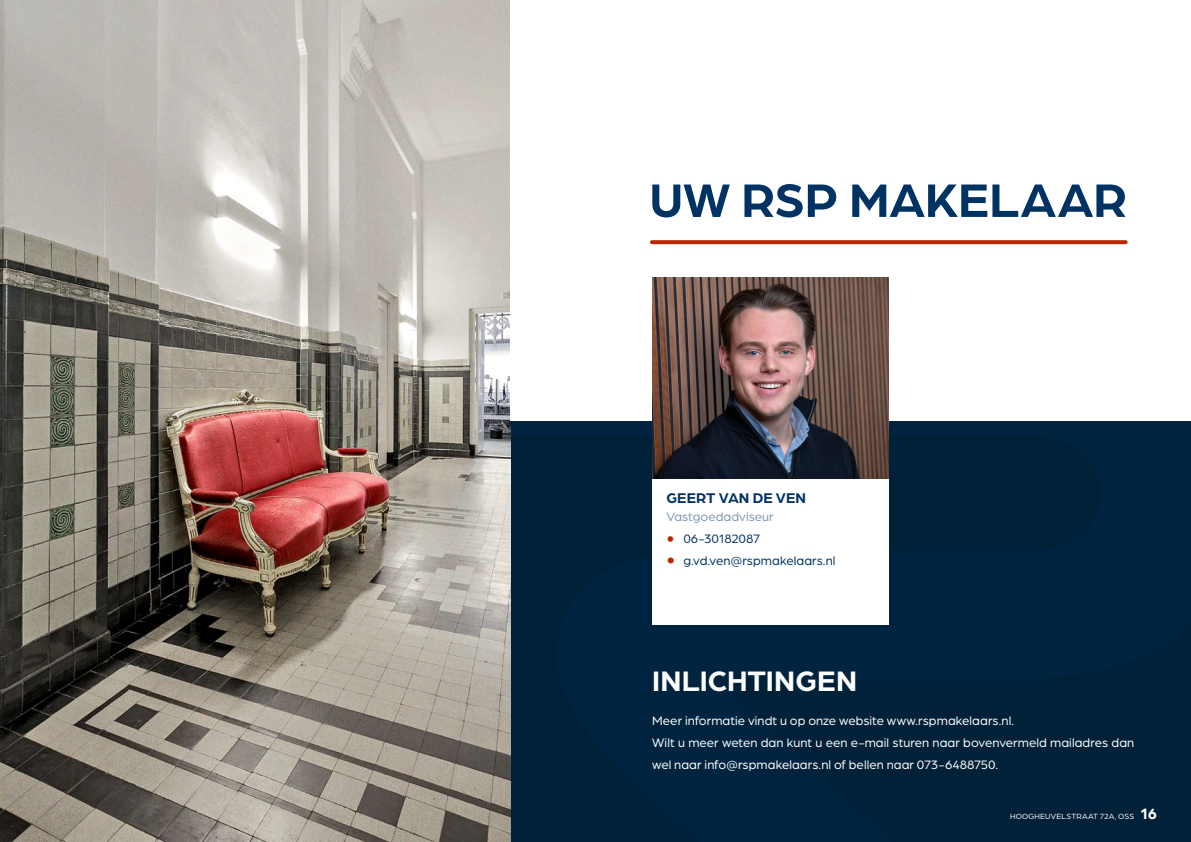
<style>
.page{position:relative;width:1191px;height:842px;background:#fff}
.page>*{position:absolute;margin:0;border:0;box-sizing:border-box;transform-origin:0 0}
.t1{font:700 50px "Arboria";letter-spacing:-.005em;color:#003264}
.t2{font:700 30px "Arboria";color:#fff}
.t3{font:700 15px "Arboria";letter-spacing:.005em;color:#003264}
.Broodtekst_wit{font:13px/22px "Arboria";letter-spacing:.005em;color:#fff}
.t4{font:13px "Arboria";color:#003264}
.t5{font:13px "Arboria";letter-spacing:.005em;color:#8098b1}
.t6{font:8px "Arboria";letter-spacing:.02em;color:#fff}
.s1{font-size:21.6px;color:#bc2701}
.s2{font-size:23.4px;color:#bc2701}
.s3{font-weight:700;font-size:16px}
</style>
<div class="page">
<img style="left:0;top:0;width:510px;height:842px">
<div style="left:510px;top:421px;width:681px;height:421px;background:#002138"></div>
<div style="left:652px;top:278px;width:236px;height:347px;background:#fff"></div>
<svg style="left:652px;top:240px;width:473px;height:4px;background:#be2f0b"></svg>
<img style="left:652px;top:278px;width:236px;height:200px">
<p class="t1" style="left:649px;top:166px;width:479px">UW RSP MAKELAAR</p>
<p class="t3" style="left:666px;top:487px;width:141px">GEERT VAN DE VEN</p>
<p class="t5" style="left:666px;top:508px;width:109px">Vastgoedadviseur</p>
<p class="t4" style="left:666px;top:530px;width:95px"><span class="s1">•</span> 06-30182087</p>
<p class="t4" style="left:666px;top:552px;width:171px"><span class="s2">•</span> g.vd.ven@rspmakelaars.nl</p>
<p class="t2" style="left:652px;top:660px;width:206px">INLICHTINGEN</p>
<p class="Broodtekst_wit" style="left:652px;top:709px;width:363px">Meer informatie vindt u op onze website www.rspmakelaars.nl.</p>
<p class="Broodtekst_wit" style="left:652px;top:731px;width:483px">Wilt u meer weten dan kunt u een e-mail sturen naar bovenvermeld mailadres dan wel naar info@rspmakelaars.nl of bellen naar 073-6488750.</p>
<p class="t6" style="left:1010px;top:811px;width:148px">HOOGHEUVELSTRAAT 72A, OSS <span class="s3">16</span></p>
</div>
